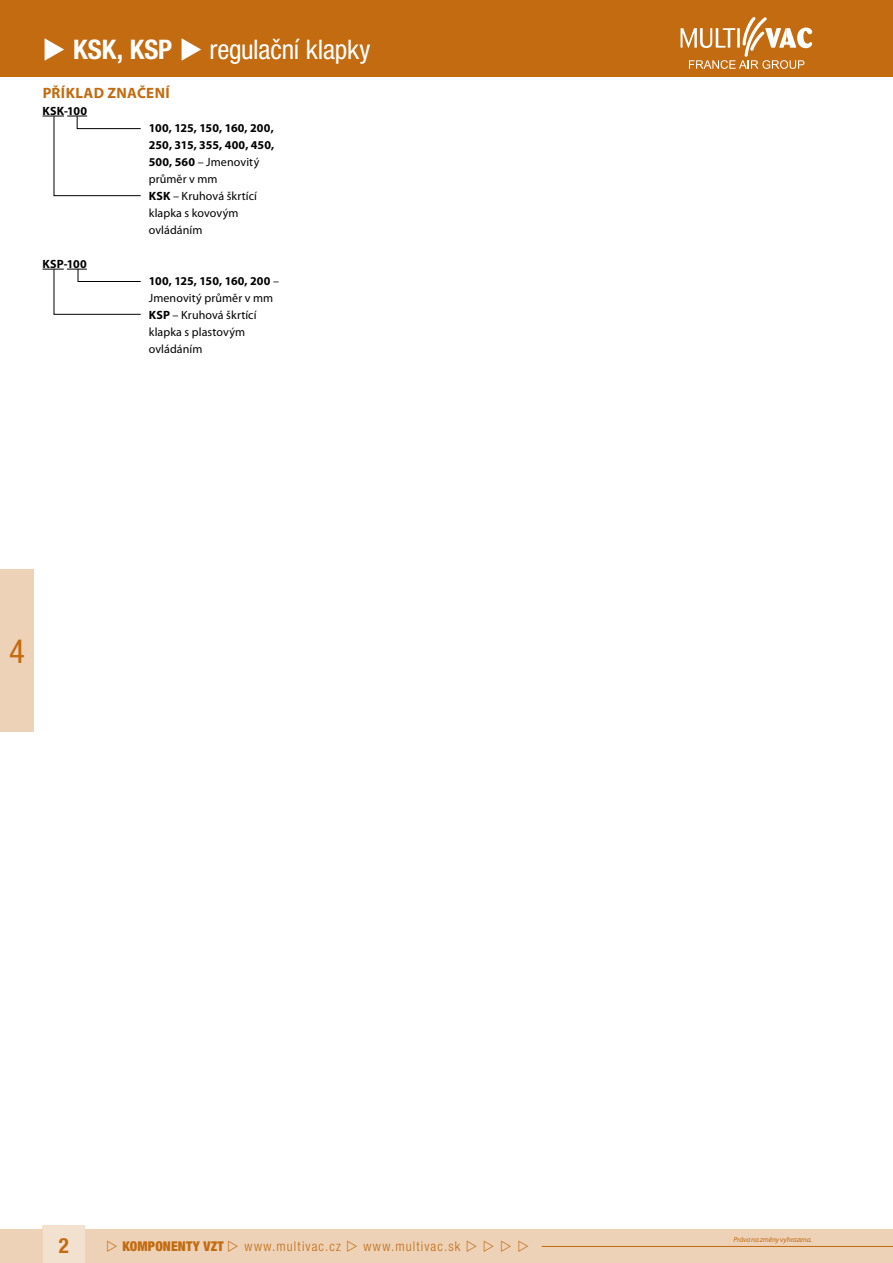
<style>
.page{position:relative;width:893px;height:1263px;background:#fff}
.page>*{position:absolute;margin:0;border:0;box-sizing:border-box;transform-origin:0 0}
.t1{font:condensed 33px "Helvetica Neue LT Pro";color:#c26b11}
.t2{font:condensed 27px "Helvetica Neue LT Pro";letter-spacing:-.01em;color:#fff}
.t3{font:700 condensed 21px "Helvetica Neue LT Pro";color:#c26b11}
.t4{font:700 15px "Myriad Pro";letter-spacing:.03em;color:#c26b11}
.t5{font:300 condensed 13.5px "Helvetica Neue LT Pro";letter-spacing:.085em;color:#c26b11}
.t6{font:900 condensed 13.5px "Helvetica Neue LT Pro";letter-spacing:.015em;color:#c26b11}
.t7{font:12px/17px "Myriad Pro";letter-spacing:.01em;color:#000}
.t8{font:700 12px "Myriad Pro";letter-spacing:.02em;color:#000}
.t9{font:italic 7.5px "Myriad Pro";letter-spacing:-.015em;color:#c26b11}
.s1{font-weight:700}
</style>
<div class="page">
<div style="left:0;top:0;width:893px;height:77px;background:#c26b11"></div>
<div style="left:0;top:570px;width:34px;height:162px;background:#edd2b8"></div>
<div style="left:43px;top:1225px;width:42px;height:38px;background:#f3e1cf"></div>
<div style="left:0;top:1229px;width:43px;height:34px;background:#edd2b8"></div>
<div style="left:85px;top:1229px;width:808px;height:34px;background:#edd2b8"></div>
<svg style="left:680px;top:17px;width:132px;height:52px"></svg>
<hr style="left:542px;top:1246px;width:351px;height:1px;background:#c26b11">
<svg style="left:43px;top:115px;width:98px;height:81px"></svg>
<svg style="left:43px;top:268px;width:98px;height:47px"></svg>
<h2 class="t2" style="left:43px;top:34px;width:329px">◆ <span class="s1">KSK, KSP</span> ◆ regulační klapky</h2>
<p class="t4" style="left:43px;top:83px;width:129px">PŘÍKLAD ZNAČENÍ</p>
<p class="t8" style="left:43px;top:103px;width:46px">KSK-100</p>
<p class="t7" style="left:149px;top:119px;width:127px"><span class="s1">100, 125, 150, 160, 200,<br>250, 315, 355, 400, 450,<br>500, 560</span> – Jmenovitý průměr v mm<br><span class="s1">KSK</span> – Kruhová škrtící klapka s kovovým ovládáním</p>
<p class="t8" style="left:43px;top:256px;width:46px">KSP-100</p>
<p class="t7" style="left:149px;top:272px;width:132px"><span class="s1">100, 125, 150, 160, 200</span> –<br>Jmenovitý průměr v mm<br><span class="s1">KSP</span> – Kruhová škrtící klapka s plastovým ovládáním</p>
<h1 class="t1" style="left:9px;top:632px;width:17px">4</h1>
<h3 class="t3" style="left:59px;top:1233px;width:12px">2</h3>
<p class="t6" style="left:122px;top:1238px;width:103px">KOMPONENTY VZT</p>
<p class="t5" style="left:245px;top:1239px;width:98px">www.multivac.cz</p>
<p class="t5" style="left:363px;top:1239px;width:98px">www.multivac.sk</p>
<p class="t9" style="left:733px;top:1235px;width:80px">Práva na změny vyhrazena.</p>
</div>
